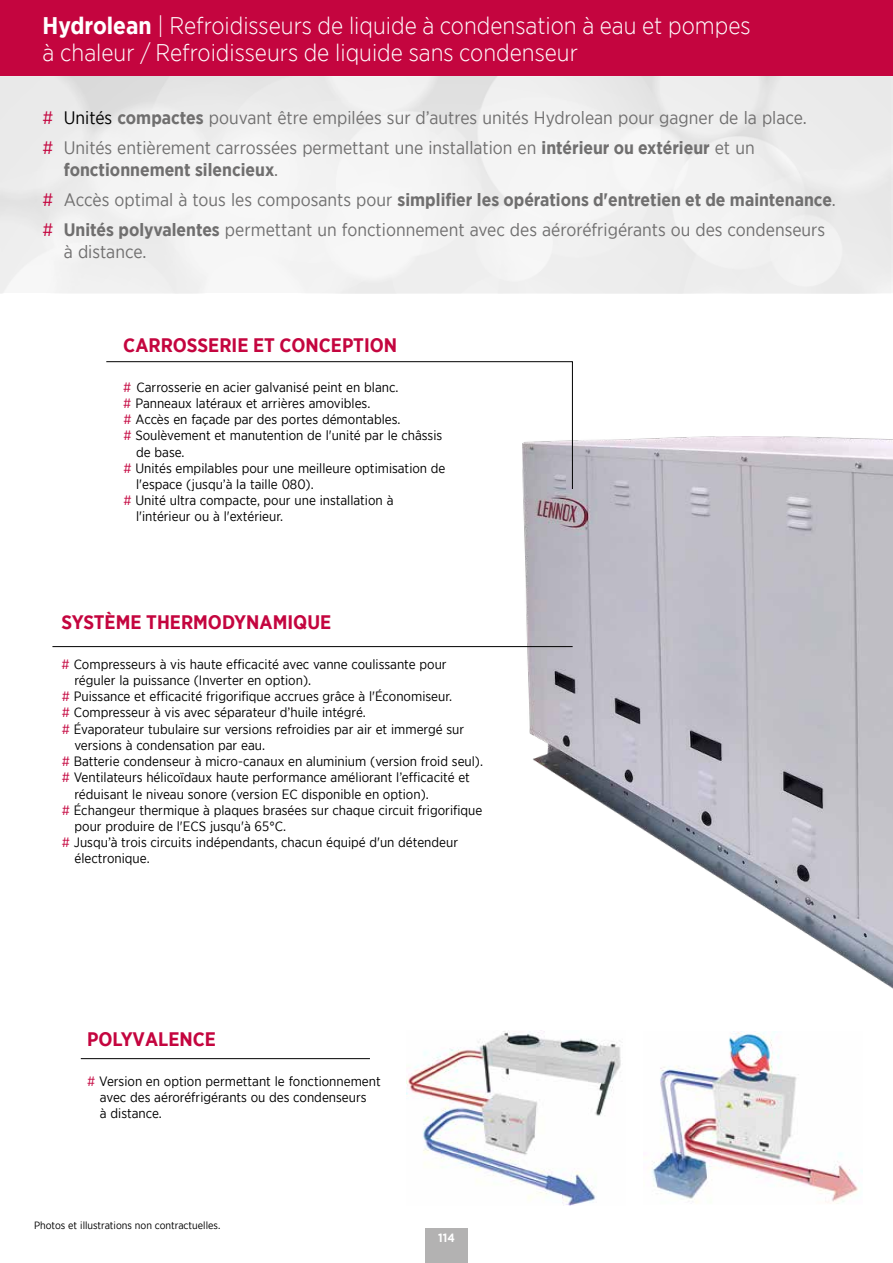
<style>
.page{position:relative;width:893px;height:1263px;background:#fff}
.page>*{position:absolute;margin:0;border:0;box-sizing:border-box;transform-origin:0 0}
.t1{font:300 24px/27px "Gotham Narrow";color:#fff}
.t2{font:700 19.5px "Gotham Narrow";color:#c4053f}
.t3{font:18px/30.2px "Gotham Narrow";color:#706f6f}
.t4{font:13.5px/16.2px "Gotham Narrow";color:#000}
.t5{font:700 12px "Gotham";color:#fff;scale:.9 1}
.t6{font:10.5px "Gotham Narrow";color:#000}
.s1{font-weight:700}
.s2{color:#c4053f}
.s3{color:#000}
</style>
<div class="page">
<div style="left:0;top:0;width:893px;height:77px;background:#c4053f"></div>
<div style="left:0;top:77px;width:893px;height:216px;background:#f0f0f0"></div>
<img style="left:522px;top:437px;width:371px;height:552px">
<img style="left:652px;top:1031px;width:211px;height:173px">
<img style="left:407px;top:1030px;width:214px;height:175px">
<svg style="left:106px;top:361px;width:467px;height:128px"></svg>
<hr style="left:52px;top:646px;width:521px;height:1px;background:#000">
<hr style="left:81px;top:1058px;width:289px;height:1px;background:#000">
<div style="left:425px;top:1229px;width:43px;height:34px;background:#b3b2b2"></div>
<h1 class="t1" style="left:43px;top:12px;width:710px"><span class="s1">Hydrolean</span> | Refroidisseurs de liquide à condensation à eau et pompes à chaleur / Refroidisseurs de liquide sans condenseur</h1>
<h3 class="t3" style="left:43px;top:103px;width:766px"><span class="s2">#</span> <span class="s3">Unités</span> <span class="s1">compactes</span> pouvant être empilées sur d’autres unités Hydrolean pour gagner de la place. <span class="s2">#</span> Unités entièrement carrossées permettant une installation en <span class="s1">intérieur ou extérieur</span> et un</h3>
<h3 class="t3" style="left:43px;top:154px;width:795px;text-indent:21px"><span class="s1">fonctionnement silencieux</span>.<br><span class="s2">#</span> Accès optimal à tous les composants pour <span class="s1">simplifier les opérations d'entretien et de maintenance</span>. <span class="s2">#</span> <span class="s1">Unités polyvalentes</span> permettant un fonctionnement avec des aéroréfrigérants ou des condenseurs</h3>
<h3 class="t3" style="left:64px;top:236px;width:84px">à distance.</h3>
<h2 class="t2" style="left:123px;top:332px;width:275px">CARROSSERIE ET CONCEPTION</h2>
<p class="t4" style="left:123px;top:379px;width:277px"><span class="s2">#</span> Carrosserie en acier galvanisé peint en blanc.</p>
<p class="t4" style="left:123px;top:395px;width:249px"><span class="s2">#</span> Panneaux latéraux et arrières amovibles.</p>
<p class="t4" style="left:123px;top:411px;width:279px"><span class="s2">#</span> Accès en façade par des portes démontables.</p>
<p class="t4" style="left:123px;top:427px;width:320px"><span class="s2">#</span> Soulèvement et manutention de l'unité par le châssis</p>
<p class="t4" style="left:136px;top:443px;width:50px">de base.</p>
<p class="t4" style="left:123px;top:460px;width:324px"><span class="s2">#</span> Unités empilables pour une meilleure optimisation de</p>
<p class="t4" style="left:136px;top:476px;width:179px">l'espace (jusqu’à la taille 080).</p>
<p class="t4" style="left:123px;top:492px;width:272px"><span class="s2">#</span> Unité ultra compacte, pour une installation à</p>
<p class="t4" style="left:136px;top:508px;width:149px">l'intérieur ou à l'extérieur.</p>
<h2 class="t2" style="left:62px;top:609px;width:271px">SYSTÈME THERMODYNAMIQUE</h2>
<p class="t4" style="left:62px;top:656px;width:387px"><span class="s2">#</span> Compresseurs à vis haute efficacité avec vanne coulissante pour</p>
<p class="t4" style="left:74px;top:672px;width:238px">réguler la puissance (Inverter en option).</p>
<p class="t4" style="left:62px;top:688px;width:392px"><span class="s2">#</span> Puissance et efficacité frigorifique accrues grâce à l'Économiseur.</p>
<p class="t4" style="left:62px;top:704px;width:306px"><span class="s2">#</span> Compresseur à vis avec séparateur d’huile intégré.</p>
<p class="t4" style="left:62px;top:720px;width:404px"><span class="s2">#</span> Évaporateur tubulaire sur versions refroidies par air et immergé sur</p>
<p class="t4" style="left:74px;top:737px;width:192px">versions à condensation par eau.</p>
<p class="t4" style="left:62px;top:753px;width:423px"><span class="s2">#</span> Batterie condenseur à micro-canaux en aluminium (version froid seul).</p>
<p class="t4" style="left:62px;top:769px;width:410px"><span class="s2">#</span> Ventilateurs hélicoïdaux haute performance améliorant l’efficacité et</p>
<p class="t4" style="left:75px;top:785px;width:356px">réduisant le niveau sonore (version EC disponible en option).</p>
<p class="t4" style="left:62px;top:801px;width:422px"><span class="s2">#</span> Échangeur thermique à plaques brasées sur chaque circuit frigorifique</p>
<p class="t4" style="left:75px;top:818px;width:213px">pour produire de l'ECS jusqu'à 65°C.</p>
<p class="t4" style="left:62px;top:834px;width:398px"><span class="s2">#</span> Jusqu’à trois circuits indépendants, chacun équipé d'un détendeur</p>
<p class="t4" style="left:75px;top:850px;width:77px">électronique.</p>
<h2 class="t2" style="left:87px;top:1026px;width:130px">POLYVALENCE</h2>
<p class="t4" style="left:100px;top:1073px;width:282px;text-indent:-13px"><span class="s2">#</span> Version en option permettant le fonctionnement avec des aéroréfrigérants ou des condenseurs<br>à distance.</p>
<p class="t6" style="left:34px;top:1219px;width:188px">Photos et illustrations non contractuelles.</p>
<p class="t5" style="left:438px;top:1231px;width:20px">114</p>
</div>
